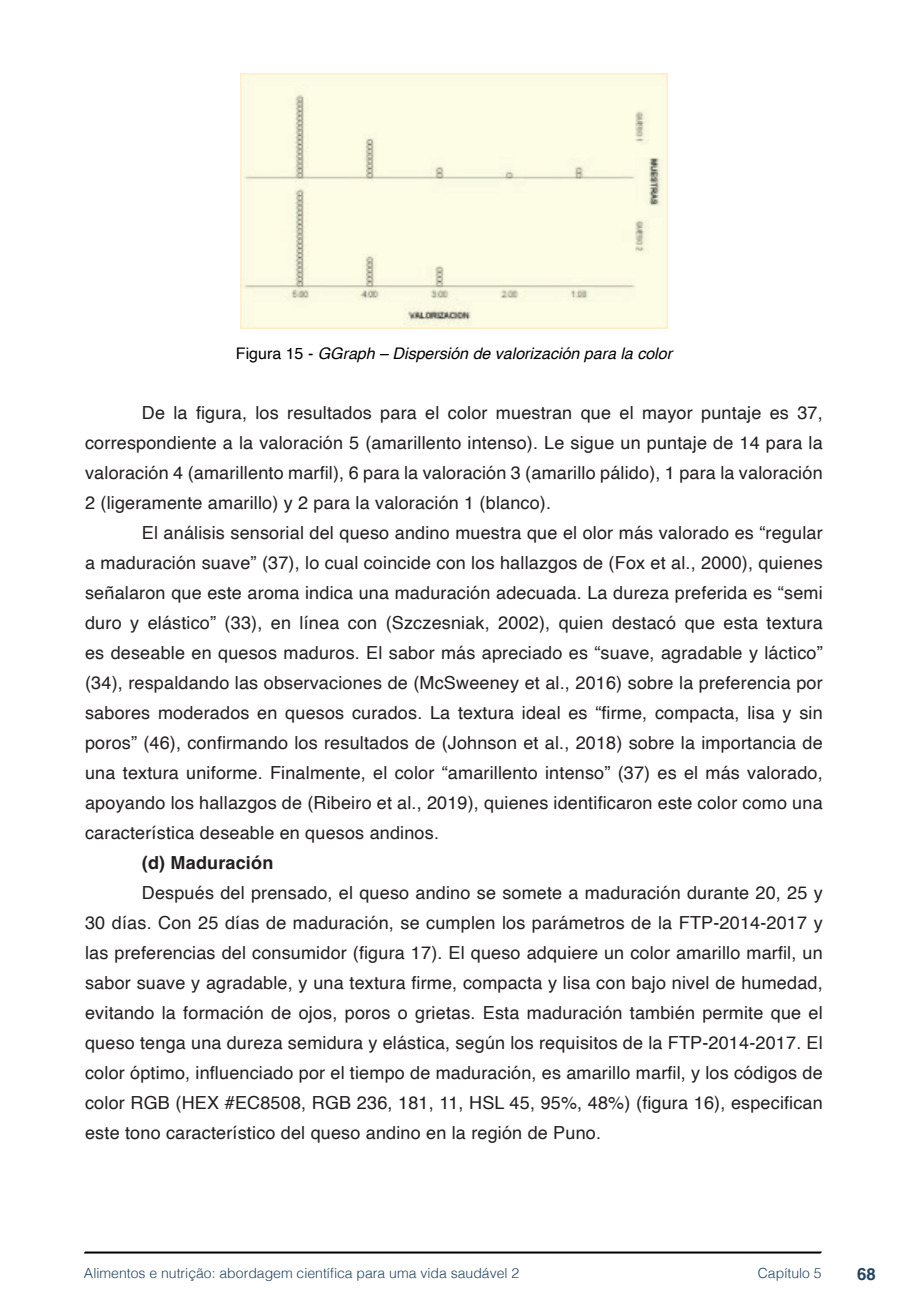
<style>
.page{position:relative;width:908px;height:1304px;background:#fff}
.page>*{position:absolute;margin:0;border:0;box-sizing:border-box;transform-origin:0 0}
.txt{font:18px/30px "Helvetica";letter-spacing:.01em;color:#231f20;text-align:justify}
.txt-2{font:700 18px "Helvetica";letter-spacing:.01em;color:#231f20}
.t1{font:700 16.8px "Helvetica";color:#23445f}
.imagens_graf_tab{font:italic 16px "Helvetica";color:#000}
.t2{font:300 14px "Helvetica";color:#23445f}
.s1{font-style:normal}
</style>
<div class="page">
<svg style="left:84px;top:1251px;width:737px;height:3px;background:#515151"></svg>
<img style="left:240px;top:74px;width:427px;height:255px">
<p class="imagens_graf_tab" style="left:236px;top:341px;width:437px"><span class="s1">Figura 15 -</span> GGraph – Dispersión de valorización para la color</p>
<p class="txt" style="left:85px;top:398px;width:738px;text-indent:57px">De la figura, los resultados para el color muestran que el mayor puntaje es 37, correspondiente a la valoración 5 (amarillento intenso). Le sigue un puntaje de 14 para la valoración 4 (amarillento marfil), 6 para la valoración 3 (amarillo pálido), 1 para la valoración 2 (ligeramente amarillo) y 2 para la valoración 1 (blanco).</p>
<p class="txt" style="left:85px;top:518px;width:738px;text-indent:57px">El análisis sensorial del queso andino muestra que el olor más valorado es “regular a maduración suave” (37), lo cual coincide con los hallazgos de (Fox et al., 2000), quienes señalaron que este aroma indica una maduración adecuada. La dureza preferida es “semi duro y elástico” (33), en línea con (Szczesniak, 2002), quien destacó que esta textura es deseable en quesos maduros. El sabor más apreciado es “suave, agradable y láctico” (34), respaldando las observaciones de (McSweeney et al., 2016) sobre la preferencia por sabores moderados en quesos curados. La textura ideal es “firme, compacta, lisa y sin poros” (46), confirmando los resultados de (Johnson et al., 2018) sobre la importancia de una textura uniforme. Finalmente, el color “amarillento intenso” (37) es el más valorado, apoyando los hallazgos de (Ribeiro et al., 2019), quienes identificaron este color como una característica deseable en quesos andinos.</p>
<p class="txt-2" style="left:142px;top:852px;width:133px">(d) Maduración</p>
<p class="txt" style="left:85px;top:878px;width:738px;text-indent:57px">Después del prensado, el queso andino se somete a maduración durante 20, 25 y 30 días. Con 25 días de maduración, se cumplen los parámetros de la FTP-2014-2017 y las preferencias del consumidor (figura 17). El queso adquiere un color amarillo marfil, un sabor suave y agradable, y una textura firme, compacta y lisa con bajo nivel de humedad, evitando la formación de ojos, poros o grietas. Esta maduración también permite que el queso tenga una dureza semidura y elástica, según los requisitos de la FTP-2014-2017. El color óptimo, influenciado por el tiempo de maduración, es amarillo marfil, y los códigos de color RGB (HEX #EC8508, RGB 236, 181, 11, HSL 45, 95%, 48%) (figura 16), especifican este tono característico del queso andino en la región de Puno.</p>
<p class="t2" style="left:84px;top:1261px;width:436px">Alimentos e nutrição: abordagem científica para uma vida saudável 2</p>
<p class="t2" style="left:757px;top:1261px;width:65px">Capítulo 5</p>
<p class="t1" style="left:856px;top:1264px;width:20px">68</p>
</div>
